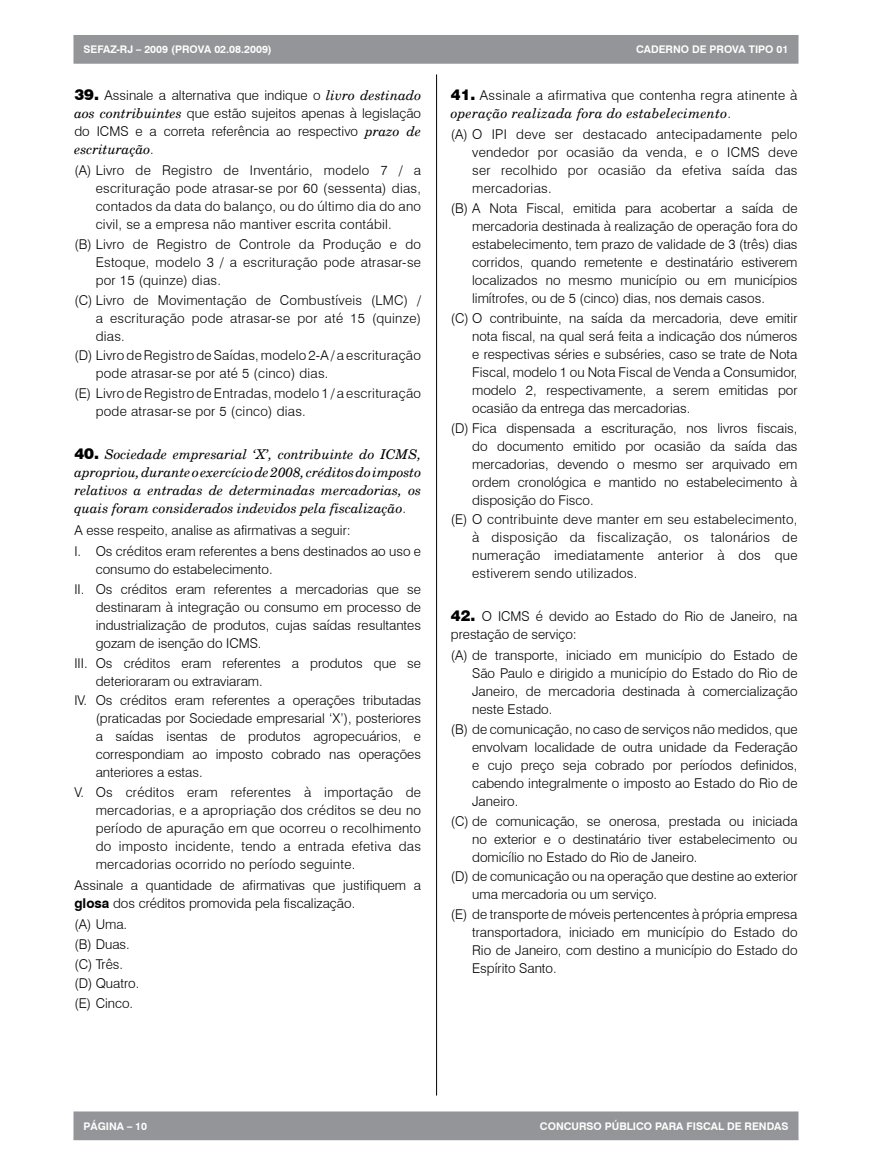
<style>
.page{position:relative;width:872px;height:1170px;background:#fff}
.page>*{position:absolute;margin:0;border:0;box-sizing:border-box;transform-origin:0 0}
.t1{font:300 13.5px/18px "Swiss 721 BT";color:#000;text-align:justify}
.t2{font:300 13.5px/18px "Swiss 721 BT";letter-spacing:.02em;color:#000}
.t3{font:italic 13.5px/18px "New Century Schlbk";color:#000;text-align:justify}
.t4{font:italic 13.5px "New Century Schlbk";letter-spacing:.02em;color:#000}
.t5{font:700 10.5px "Swiss 721 BT";color:#fff}
.s1{font-weight:900;font-size:15px}
.s2{font-family:"New Century Schlbk";font-weight:400;font-style:italic}
.s3{font-family:"Swiss 721 BT";font-weight:300;font-style:normal}
.s4{font-family:"Swiss 721 BT";font-weight:900;font-style:normal;font-size:15px}
.s5{font-weight:700}
</style>
<div class="page">
<div style="left:74px;top:36px;width:723px;height:27px;background:#939598"></div>
<div style="left:73px;top:35px;width:725px;height:29px;border:2px solid #939598"></div>
<div style="left:74px;top:1112px;width:723px;height:27px;background:#939598"></div>
<div style="left:73px;top:1111px;width:725px;height:29px;border:2px solid #939598"></div>
<hr style="left:436px;top:74px;width:1px;height:1021px;background:#000">
<p class="t5" style="left:83px;top:43px;width:190px">SEFAZ-RJ – 2009 (PROVA 02.08.2009)</p>
<p class="t5" style="left:636px;top:43px;width:154px">CADERNO DE PROVA TIPO 01</p>
<p class="t1" style="left:74px;top:86px;width:348px"><span class="s1">39.</span> Assinale a alternativa que indique o <span class="s2">livro destinado aos contribuintes</span> que estão sujeitos apenas à legislação do ICMS e a correta referência ao respectivo <span class="s2">prazo de</span></p>
<p class="t3" style="left:74px;top:141px;width:81px">escrituração<span class="s3">.</span></p>
<p class="t1" style="left:96px;top:161px;width:327px;text-indent:-21px">(A) Livro de Registro de Inventário, modelo 7 / a escrituração pode atrasar-se por 60 (sessenta) dias, contados da data do balanço, ou do último dia do ano civil, se a empresa não mantiver escrita contábil.</p>
<p class="t1" style="left:96px;top:235px;width:327px;text-indent:-21px">(B) Livro de Registro de Controle da Produção e do Estoque, modelo 3 / a escrituração pode atrasar-se por 15 (quinze) dias.</p>
<p class="t1" style="left:96px;top:291px;width:327px;text-indent:-21px">(C) Livro de Movimentação de Combustíveis (LMC) / a escrituração pode atrasar-se por até 15 (quinze) dias.</p>
<p class="t2" style="left:96px;top:346px;width:327px;text-indent:-21px">(D) Livro de Registro de Saídas, modelo 2-A / a escrituração pode atrasar-se por até 5 (cinco) dias.</p>
<p class="t2" style="left:96px;top:384px;width:327px;text-indent:-21px">(E) Livro de Registro de Entradas, modelo 1 / a escrituração pode atrasar-se por 5 (cinco) dias.</p>
<p class="t3" style="left:74px;top:445px;width:348px"><span class="s4">40.</span> Sociedade empresarial ‘X’, contribuinte do ICMS, apropriou, durante o exercício de 2008, créditos do imposto relativos a entradas de determinadas mercadorias, os quais foram considerados indevidos pela fiscalização<span class="s3">.</span></p>
<p class="t1" style="left:74px;top:520px;width:348px;line-height:21px">A esse respeito, analise as afirmativas a seguir:<br>I. Os créditos eram referentes a bens destinados ao uso e</p>
<p class="t1" style="left:74px;top:559px;width:348px;line-height:19.6px;text-indent:21px">consumo do estabelecimento.<br>II. Os créditos eram referentes a mercadorias que se</p>
<p class="t1" style="left:96px;top:598px;width:327px">destinaram à integração ou consumo em processo de industrialização de produtos, cujas saídas resultantes gozam de isenção do ICMS.</p>
<p class="t1" style="left:96px;top:653px;width:327px;text-indent:-21px">III. Os créditos eram referentes a produtos que se deterioraram ou extraviaram.</p>
<p class="t1" style="left:96px;top:691px;width:327px;text-indent:-21px">IV. Os créditos eram referentes a operações tributadas (praticadas por Sociedade empresarial ‘X’), posteriores a saídas isentas de produtos agropecuários, e correspondiam ao imposto cobrado nas operações anteriores a estas.</p>
<p class="t1" style="left:96px;top:783px;width:327px;text-indent:-21px">V. Os créditos eram referentes à importação de mercadorias, e a apropriação dos créditos se deu no período de apuração em que ocorreu o recolhimento do imposto incidente, tendo a entrada efetiva das mercadorias ocorrido no período seguinte.</p>
<p class="t1" style="left:74px;top:876px;width:348px">Assinale a quantidade de afirmativas que justifiquem a <span class="s5">glosa</span> dos créditos promovida pela fiscalização.</p>
<p class="t1" style="left:74px;top:914px;width:66px;line-height:19.6px;text-align:left">(A) Uma. (B) Duas. (C) Três. (D) Quatro. (E) Cinco.</p>
<p class="t2" style="left:451px;top:86px;width:348px"><span class="s1">41.</span> Assinale a afirmativa que contenha regra atinente à</p>
<p class="t4" style="left:451px;top:105px;width:282px">operação realizada fora do estabelecimento<span class="s3">.</span></p>
<p class="t1" style="left:472px;top:125px;width:327px;text-indent:-21px">(A) O IPI deve ser destacado antecipadamente pelo vendedor por ocasião da venda, e o ICMS deve ser recolhido por ocasião da efetiva saída das mercadorias.</p>
<p class="t1" style="left:472px;top:199px;width:327px;text-indent:-21px">(B) A Nota Fiscal, emitida para acobertar a saída de mercadoria destinada à realização de operação fora do estabelecimento, tem prazo de validade de 3 (três) dias corridos, quando remetente e destinatário estiverem localizados no mesmo município ou em municípios limítrofes, ou de 5 (cinco) dias, nos demais casos.</p>
<p class="t1" style="left:472px;top:309px;width:327px;text-indent:-21px">(C) O contribuinte, na saída da mercadoria, deve emitir nota fiscal, na qual será feita a indicação dos números e respectivas séries e subséries, caso se trate de Nota Fiscal, modelo 1 ou Nota Fiscal de Venda a Consumidor, modelo 2, respectivamente, a serem emitidas por ocasião da entrega das mercadorias.</p>
<p class="t1" style="left:472px;top:418px;width:327px;text-indent:-21px">(D) Fica dispensada a escrituração, nos livros fiscais, do documento emitido por ocasião da saída das mercadorias, devendo o mesmo ser arquivado em ordem cronológica e mantido no estabelecimento à disposição do Fisco.</p>
<p class="t1" style="left:472px;top:510px;width:327px;text-indent:-21px">(E) O contribuinte deve manter em seu estabelecimento, à disposição da fiscalização, os talonários de numeração imediatamente anterior à dos que estiverem sendo utilizados.</p>
<p class="t1" style="left:451px;top:607px;width:348px"><span class="s1">42.</span> O ICMS é devido ao Estado do Rio de Janeiro, na prestação de serviço:</p>
<p class="t1" style="left:472px;top:646px;width:327px;text-indent:-21px">(A) de transporte, iniciado em município do Estado de São Paulo e dirigido a município do Estado do Rio de Janeiro, de mercadoria destinada à comercialização neste Estado.</p>
<p class="t1" style="left:472px;top:719px;width:327px;text-indent:-21px">(B) de comunicação, no caso de serviços não medidos, que envolvam localidade de outra unidade da Federação e cujo preço seja cobrado por períodos definidos, cabendo integralmente o imposto ao Estado do Rio de Janeiro.</p>
<p class="t1" style="left:472px;top:811px;width:327px;text-indent:-21px">(C) de comunicação, se onerosa, prestada ou iniciada no exterior e o destinatário tiver estabelecimento ou domicílio no Estado do Rio de Janeiro.</p>
<p class="t1" style="left:472px;top:867px;width:327px;text-indent:-21px">(D) de comunicação ou na operação que destine ao exterior uma mercadoria ou um serviço.</p>
<p class="t1" style="left:472px;top:905px;width:327px;text-indent:-21px">(E) de transporte de móveis pertencentes à própria empresa transportadora, iniciado em município do Estado do Rio de Janeiro, com destino a município do Estado do Espírito Santo.</p>
<p class="t5" style="left:83px;top:1119px;width:65px">PÁGINA – 10</p>
<p class="t5" style="left:540px;top:1119px;width:250px">CONCURSO PÚBLICO PARA FISCAL DE RENDAS</p>
</div>
